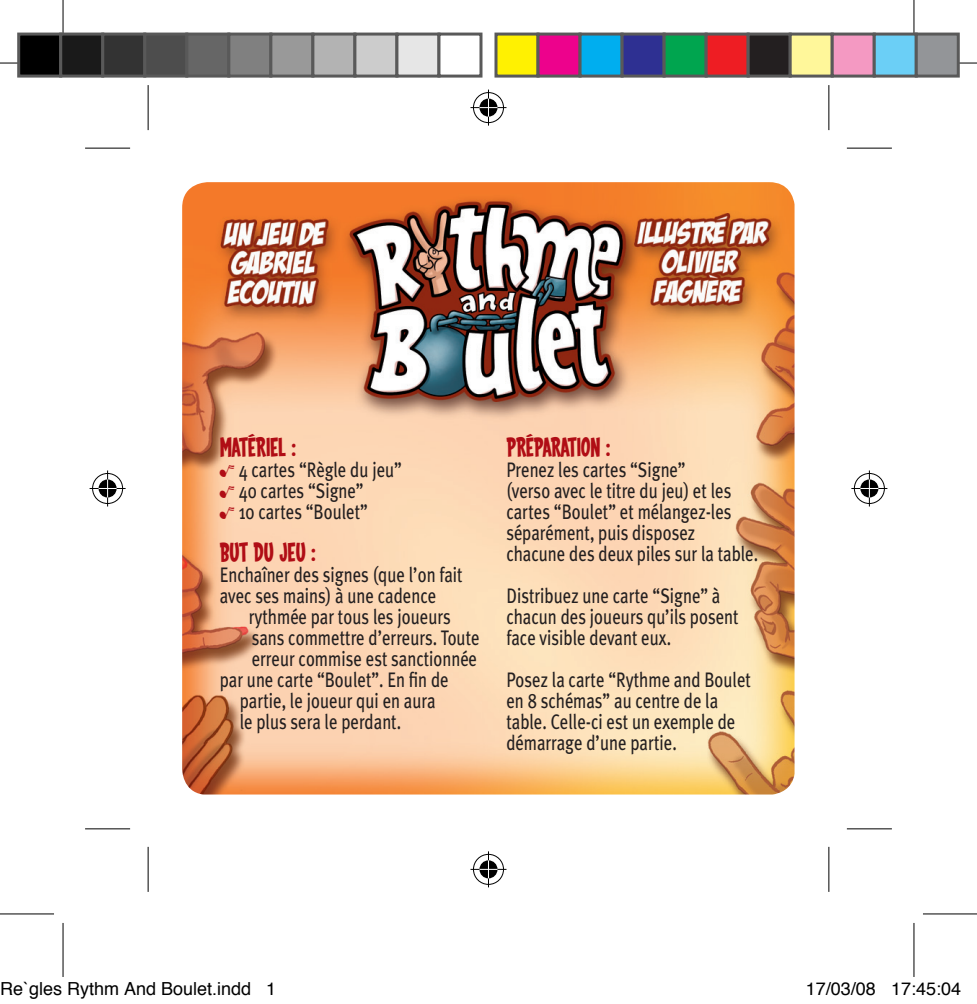
<style>
.page{position:relative;width:977px;height:1004px;background:#fff}
.page>*{position:absolute;margin:0;border:0;box-sizing:border-box;transform-origin:0 0}
.t1{font:700 27px "Coop";letter-spacing:-.01em;color:#b00d15}
.t2{font:21px/21px "Meta Plus";color:#231f20;scale:.8 1}
.t3{font:18px "Helvetica";color:#000}
.s1{font-family:"Musicelements";font-size:15px;color:#b00d15}
</style>
<div class="page">
<img style="left:182px;top:182px;width:612px;height:612px">
<svg style="left:85px;top:147px;width:45px;height:1px"></svg>
<svg style="left:846px;top:147px;width:45px;height:1px"></svg>
<svg style="left:85px;top:829px;width:45px;height:1px"></svg>
<svg style="left:846px;top:829px;width:45px;height:1px"></svg>
<svg style="left:147px;top:85px;width:1px;height:45px"></svg>
<svg style="left:147px;top:846px;width:1px;height:45px"></svg>
<svg style="left:829px;top:85px;width:1px;height:45px"></svg>
<svg style="left:829px;top:846px;width:1px;height:45px"></svg>
<hr style="left:85px;top:148px;width:45px;height:1px;background:#000">
<hr style="left:846px;top:148px;width:45px;height:1px;background:#000">
<hr style="left:85px;top:828px;width:45px;height:1px;background:#000">
<hr style="left:846px;top:828px;width:45px;height:1px;background:#000">
<hr style="left:148px;top:85px;width:1px;height:45px;background:#000">
<hr style="left:148px;top:846px;width:1px;height:45px;background:#000">
<hr style="left:828px;top:85px;width:1px;height:45px;background:#000">
<hr style="left:828px;top:846px;width:1px;height:45px;background:#000">
<hr style="left:0;top:62px;width:54px;height:2px;background:#000">
<hr style="left:922px;top:62px;width:54px;height:2px;background:#000">
<hr style="left:0;top:913px;width:54px;height:1px;background:#000">
<hr style="left:922px;top:913px;width:54px;height:1px;background:#000">
<hr style="left:62px;top:0;width:2px;height:54px;background:#000">
<hr style="left:62px;top:922px;width:2px;height:54px;background:#000">
<hr style="left:913px;top:0;width:1px;height:54px;background:#000">
<hr style="left:913px;top:922px;width:1px;height:54px;background:#000">
<div style="left:471px;top:91px;width:34px;height:33px;border:4px solid #fff;border-radius:50%"></div>
<hr style="left:470px;top:106px;width:36px;height:3px;background:#fff">
<hr style="left:486px;top:90px;width:4px;height:36px;background:#fff">
<div style="left:477px;top:97px;width:22px;height:21px;border:4px solid #fff;border-radius:50%"></div>
<div style="left:473px;top:92px;width:31px;height:31px;border:1px solid #000;border-radius:50%"></div>
<hr style="left:470px;top:107px;width:36px;height:1px;background:#000">
<hr style="left:488px;top:90px;width:1px;height:36px;background:#000">
<svg style="left:479px;top:99px;width:18px;height:18px"></svg>
<div style="left:471px;top:852px;width:34px;height:34px;border:4px solid #fff;border-radius:50%"></div>
<svg style="left:470px;top:867px;width:36px;height:4px"></svg>
<hr style="left:486px;top:851px;width:4px;height:36px;background:#fff">
<div style="left:477px;top:858px;width:22px;height:22px;border:4px solid #fff;border-radius:50%"></div>
<div style="left:473px;top:853px;width:31px;height:31px;border:1px solid #000;border-radius:50%"></div>
<hr style="left:470px;top:868px;width:36px;height:1px;background:#000">
<hr style="left:488px;top:851px;width:1px;height:36px;background:#000">
<svg style="left:479px;top:860px;width:18px;height:18px"></svg>
<div style="left:91px;top:471px;width:33px;height:34px;border:4px solid #fff;border-radius:50%"></div>
<hr style="left:90px;top:486px;width:36px;height:4px;background:#fff">
<hr style="left:106px;top:470px;width:3px;height:36px;background:#fff">
<div style="left:97px;top:477px;width:21px;height:22px;border:4px solid #fff;border-radius:50%"></div>
<div style="left:92px;top:473px;width:31px;height:31px;border:1px solid #000;border-radius:50%"></div>
<hr style="left:90px;top:488px;width:36px;height:1px;background:#000">
<hr style="left:107px;top:470px;width:1px;height:36px;background:#000">
<svg style="left:99px;top:479px;width:18px;height:18px"></svg>
<div style="left:852px;top:471px;width:34px;height:34px;border:4px solid #fff;border-radius:50%"></div>
<hr style="left:851px;top:486px;width:36px;height:4px;background:#fff">
<svg style="left:867px;top:470px;width:4px;height:36px"></svg>
<div style="left:858px;top:477px;width:22px;height:22px;border:4px solid #fff;border-radius:50%"></div>
<div style="left:853px;top:473px;width:31px;height:31px;border:1px solid #000;border-radius:50%"></div>
<hr style="left:851px;top:488px;width:36px;height:1px;background:#000">
<hr style="left:868px;top:470px;width:1px;height:36px;background:#000">
<svg style="left:860px;top:479px;width:18px;height:18px"></svg>
<div style="left:19px;top:34px;width:42px;height:42px;background:#000"></div>
<div style="left:17px;top:33px;width:45px;height:45px;border:3px solid #595959"></div>
<div style="left:61px;top:34px;width:42px;height:42px;background:#1a1a1a"></div>
<div style="left:59px;top:33px;width:45px;height:45px;border:3px solid #595959"></div>
<div style="left:103px;top:34px;width:42px;height:42px;background:#333"></div>
<div style="left:101px;top:33px;width:45px;height:45px;border:3px solid #595959"></div>
<div style="left:145px;top:34px;width:42px;height:42px;background:#4d4d4d"></div>
<div style="left:143px;top:33px;width:45px;height:45px;border:3px solid #595959"></div>
<div style="left:187px;top:34px;width:42px;height:42px;background:#666"></div>
<div style="left:185px;top:33px;width:45px;height:45px;border:3px solid #595959"></div>
<div style="left:229px;top:34px;width:42px;height:42px;background:#808080"></div>
<div style="left:227px;top:33px;width:45px;height:45px;border:3px solid #595959"></div>
<div style="left:271px;top:34px;width:42px;height:42px;background:#999"></div>
<div style="left:269px;top:33px;width:45px;height:45px;border:3px solid #595959"></div>
<div style="left:313px;top:34px;width:42px;height:42px;background:#b3b3b3"></div>
<div style="left:311px;top:33px;width:45px;height:45px;border:3px solid #595959"></div>
<div style="left:355px;top:34px;width:42px;height:42px;background:#ccc"></div>
<div style="left:353px;top:33px;width:45px;height:45px;border:3px solid #595959"></div>
<div style="left:397px;top:34px;width:42px;height:42px;background:#e6e6e6"></div>
<div style="left:395px;top:33px;width:45px;height:45px;border:3px solid #595959"></div>
<div style="left:437px;top:33px;width:45px;height:45px;border:3px solid #595959"></div>
<div style="left:496px;top:34px;width:42px;height:42px;background:#fff101"></div>
<div style="left:494px;top:33px;width:45px;height:45px;border:3px solid #595959"></div>
<div style="left:538px;top:34px;width:42px;height:42px;background:#ed028c"></div>
<div style="left:536px;top:33px;width:45px;height:45px;border:3px solid #595959"></div>
<div style="left:580px;top:34px;width:42px;height:42px;background:#00aeef"></div>
<div style="left:578px;top:33px;width:45px;height:45px;border:3px solid #595959"></div>
<div style="left:622px;top:34px;width:42px;height:42px;background:#2e3092"></div>
<div style="left:620px;top:33px;width:45px;height:45px;border:3px solid #595959"></div>
<div style="left:664px;top:34px;width:42px;height:42px;background:#00a54f"></div>
<div style="left:662px;top:33px;width:45px;height:45px;border:3px solid #595959"></div>
<div style="left:706px;top:34px;width:42px;height:42px;background:#ee1d23"></div>
<div style="left:704px;top:33px;width:45px;height:45px;border:3px solid #595959"></div>
<div style="left:748px;top:34px;width:42px;height:42px;background:#231f20"></div>
<div style="left:746px;top:33px;width:45px;height:45px;border:3px solid #595959"></div>
<div style="left:790px;top:34px;width:42px;height:42px;background:#fff79a"></div>
<div style="left:788px;top:33px;width:45px;height:45px;border:3px solid #595959"></div>
<div style="left:832px;top:34px;width:42px;height:42px;background:#f499c2"></div>
<div style="left:830px;top:33px;width:45px;height:45px;border:3px solid #595959"></div>
<div style="left:874px;top:34px;width:42px;height:42px;background:#6bcff6"></div>
<div style="left:872px;top:33px;width:45px;height:45px;border:3px solid #595959"></div>
<div style="left:916px;top:34px;width:42px;height:42px;background:#939598"></div>
<div style="left:914px;top:33px;width:45px;height:45px;border:3px solid #595959"></div>
<p class="t1" style="left:220px;top:433px;width:78px">MATÉRIEL :</p>
<p class="t2" style="left:220px;top:459px;width:229px"><span class="s1">S</span> 4 cartes “Règle du jeu”</p>
<p class="t2" style="left:220px;top:480px;width:181px"><span class="s1">S</span> 40 cartes “Signe”</p>
<p class="t2" style="left:220px;top:501px;width:187px"><span class="s1">S</span> 10 cartes “Boulet”</p>
<p class="t1" style="left:220px;top:538px;width:98px">BUT DU JEU :</p>
<p class="t2" style="left:220px;top:564px;width:305px">Enchaîner des signes (que l’on fait</p>
<p class="t2" style="left:220px;top:585px;width:272px">avec ses mains) à une cadence</p>
<p class="t2" style="left:249px;top:606px;width:254px">rythmée par tous les joueurs</p>
<p class="t2" style="left:252px;top:627px;width:286px">sans commettre d’erreurs. Toute</p>
<p class="t2" style="left:252px;top:648px;width:283px">erreur commise est sanctionnée</p>
<p class="t2" style="left:220px;top:669px;width:288px">par une carte “Boulet”. En fin de</p>
<p class="t2" style="left:240px;top:690px;width:246px">partie, le joueur qui en aura</p>
<p class="t2" style="left:240px;top:711px;width:203px">le plus sera le perdant.</p>
<p class="t1" style="left:506px;top:433px;width:105px">PRÉPARATION :</p>
<p class="t2" style="left:506px;top:459px;width:283px">Prenez les cartes “Signe” (verso avec le titre du jeu) et les cartes “Boulet” et mélangez-les séparément, puis disposez</p>
<p class="t2" style="left:506px;top:543px;width:316px">chacune des deux piles sur la table.</p>
<p class="t2" style="left:506px;top:585px;width:292px">Distribuez une carte “Signe” à chacun des joueurs qu’ils posent face visible devant eux.</p>
<p class="t2" style="left:506px;top:669px;width:307px">Posez la carte “Rythme and Boulet en 8 schémas” au centre de la table. Celle-ci est un exemple de démarrage d’une partie.</p>
<p class="t3" style="left:0;top:973px;width:278px">Règles Rythm And Boulet.indd 1</p>
<p class="t3" style="left:805px;top:973px;width:157px">17/03/08 17:45:04</p>
</div>
